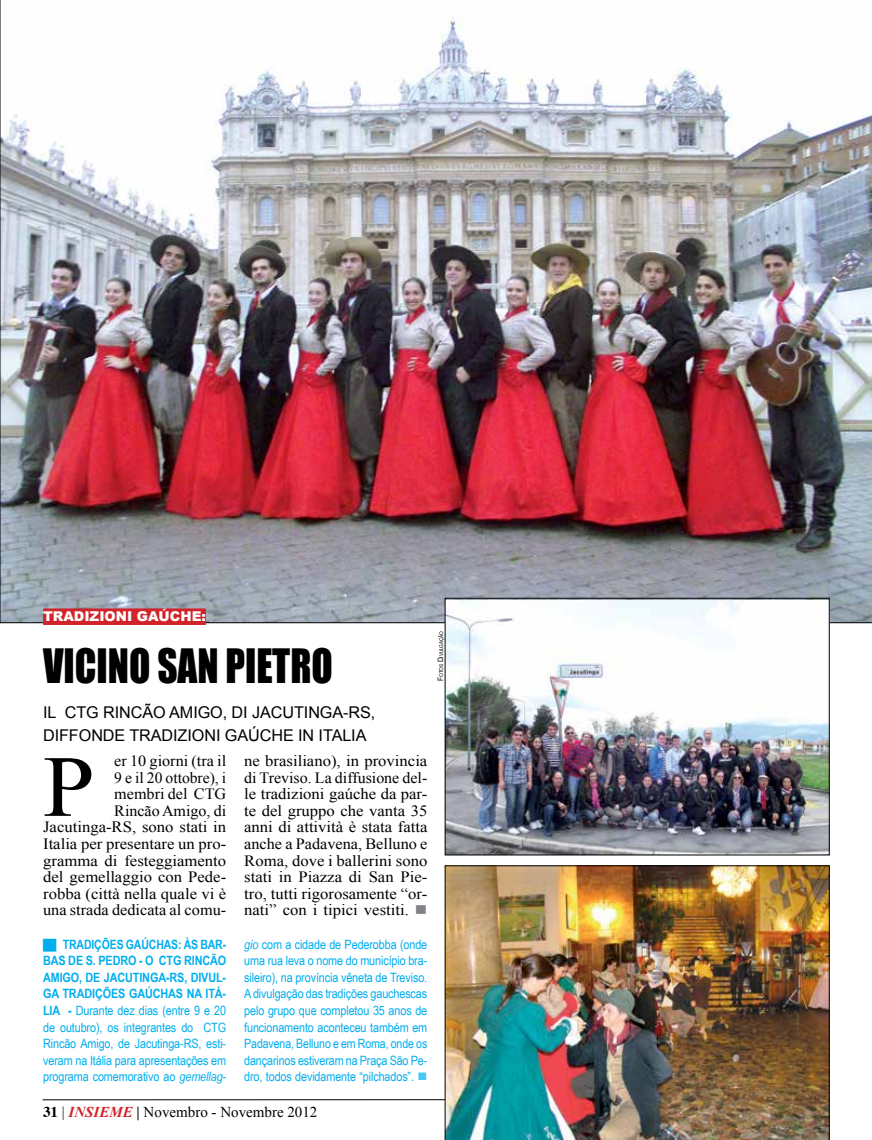
<style>
.page{position:relative;width:872px;height:1140px;background:#fff}
.page>*{position:absolute;margin:0;border:0;box-sizing:border-box;transform-origin:0 0}
.t1{font:87px "Times New Roman";color:#000;scale:1.06 1}
.t2{font:43.5px "Impact";color:#000;scale:.9 1}
.t3{font:16.2px "Arial";letter-spacing:-.005em;color:#000}
.t4{font:15.6px/16.6px "Times New Roman";color:#000;text-align:justify;scale:1.06 1}
.t5{font:15.6px/16.6px "Times New Roman";color:#000;text-align:right}
.t6{font:15px "Times New Roman";color:#000}
.t7{font:900 13.5px "Arial";color:#fff}
.t8{font:12.9px/16.6px "Arial Narrow";letter-spacing:-.01em;color:#00aeef;text-align:justify}
.t9{font:5.25px "Arial";letter-spacing:-.035em;color:#000;scale:.91 1}
.s1{color:#808285}
.s2{font-weight:700}
.s3{font-style:italic}
.s4{color:#44c8f5}
.s5{font-family:"Times";font-weight:700}
.s6{font-weight:700;font-style:italic;color:#d2232a}
.s7{font-weight:700;font-style:italic}
.s8{font-size:7.5px}
</style>
<div class="page">
<hr style="left:43px;top:1099px;width:786px;height:1px;background:#000">
<img style="left:0;top:0;width:872px;height:623px">
<img style="left:445px;top:865px;width:384px;height:275px">
<img style="left:447px;top:600px;width:380px;height:253px">
<div style="left:445px;top:598px;width:384px;height:257px;border:1px solid #000"></div>
<div style="left:43px;top:608px;width:163px;height:17px;background:#d2232a"></div>
<p class="t7" style="left:43px;top:608px;width:164px">TRADIZIONI GAÚCHE:</p>
<h2 class="t2" style="left:43px;top:632px;width:323px">VICINO SAN PIETRO</h2>
<p class="t3" style="left:43px;top:702px;width:71px">IL CTG RINC</p>
<p class="t3" style="left:142px;top:702px;width:130px">ÃO AMIGO, DI JACUTINGA</p>
<p class="t3" style="left:343px;top:702px;width:34px">-RS,</p>
<p class="t3" style="left:43px;top:724px;width:10px">DIFF</p>
<p class="t3" style="left:79px;top:724px;width:81px">ONDE TRADIZI</p>
<p class="t3" style="left:192px;top:724px;width:141px">ONI GAÚCH E IN ITALIA</p>
<h1 class="t1" style="left:43px;top:728px;width:50px">P</h1>
<p class="t5" style="left:43px;top:752px;width:185px">er 10 giorni (tra il<br>9 e il 20 ottobre), i<br>membri del CTG<br>Rincão Amigo, di<br>Jacutinga-RS, sono stati in<br>Italia per presentare un pro&shy;gramma di festeggiamento del gemellaggio con Pede&shy;robba (città nella quale vi è una strada dedicata al comu-</p>
<p class="t4" style="left:244px;top:752px;width:174px">ne brasiliano), in provincia di Treviso. La diffusione del&shy;le tradizioni gaúche da par&shy;te del gruppo che vanta 35 anni di attività è stata fatta anche a Padavena, Belluno e Roma, dove i ballerini sono stati in Piazza di San Pie&shy;tro, tutti rigorosamente “or&shy;nati” con i tipici vestiti. <span class="s1">■</span></p>
<p class="t8" style="left:43px;top:935px;width:185px;text-indent:20px"><span class="s2">TRADI ÇÕES GAÚCHAS: ÀS BAR-BAS DE S. PEDRO - O CTG RINCÃO AMIGO, DE JACUTINGA-RS, DIVUL-GA TRADIÇÕ ES GAÚC HAS NA ITÁ-LIA -</span> Durante dez dias (entre 9 e 20 de outubro), os integrantes do CTG Rincão Amigo, de Jacutinga-RS, esti&shy;veram na Itália para apresentações em programa comemorativo ao <span class="s3">gemellag-</span></p>
<p class="t8" style="left:244px;top:935px;width:185px"><span class="s3">gio</span> com a cidade de Pederobba (onde uma rua leva o nome do município bra&shy;sileiro), na província vêneta de Treviso.<br>A divulgação das tradições gauchescas pelo grupo que completou 35 anos de funcionamento aconteceu também em Padavena, Belluno e em Roma, onde os dançarinos estiveram na Praça São Pe&shy;dro, todos devidamente “pilchados”. <span class="s4">■</span></p>
<p class="t6" style="left:43px;top:1102px;width:276px"><span class="s5">31</span> | <span class="s6">INSIEME</span> <span class="s7">|</span> Novembro - Novembre 2012</p>
<p class="t9" style="left:438px;top:681px;width:56px;rotate:-90deg"><span class="s8">F</span>otos <span class="s8">D</span> ivulgação</p>
</div>
